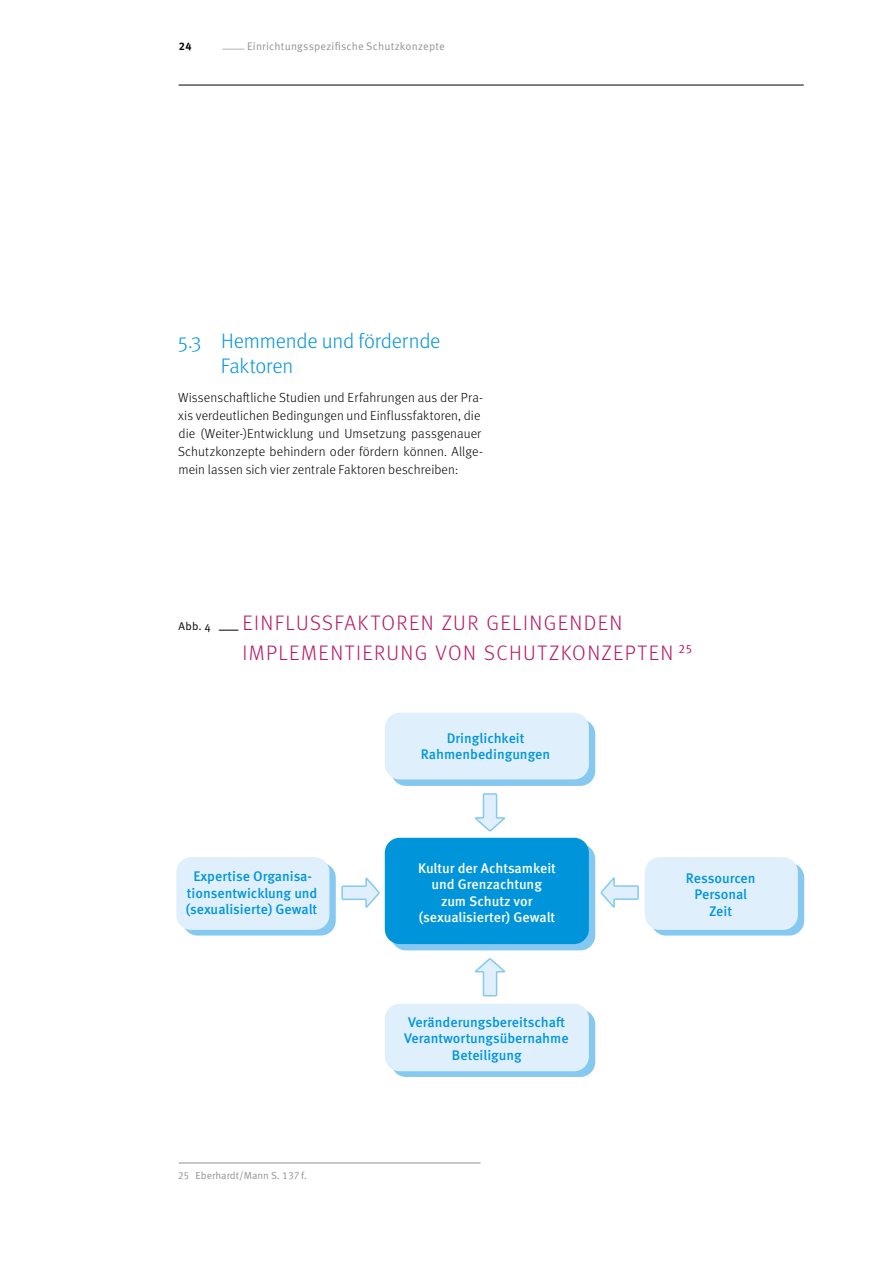
<style>
.page{position:relative;width:893px;height:1263px;background:#fff}
.page>*{position:absolute;margin:0;border:0;box-sizing:border-box;transform-origin:0 0}
.t1{font:300 21px/29.7px "Meta OT";letter-spacing:.065em;color:#b81867}
.t2{font:300 21px/25.5px "Meta OT";letter-spacing:-.01em;color:#0095db}
.t3{font:500 13.95px/16.5px "Meta OT";color:#0095db;text-align:center}
.t4{font:500 13.95px/16.5px "Meta OT";letter-spacing:-.005em;color:#fff;text-align:center}
.t5{font:300 13.2px/18px "Meta OT";letter-spacing:.005em;color:#000}
.t6{font:10.95px "Meta OT Norm";letter-spacing:.015em;color:#929292;scale:4 1}
.t7{font:700 10.95px "Meta OT";color:#000}
.t8{font:10.2px "Meta OT Norm";color:#929292}
.s1{font-family:"Meta OT Norm";font-weight:400;font-size:11.25px;color:#000}
.s2{font-weight:700;font-size:9.75px;color:#000}
</style>
<div class="page">
<svg style="left:600px;top:877px;width:39px;height:31px"></svg>
<hr style="left:179px;top:1163px;width:301px;height:1px;background:#929292">
<div style="left:391px;top:844px;width:204px;height:106px;background:#85c9f0;border-radius:15px"></div>
<div style="left:385px;top:838px;width:204px;height:106px;background:#0095db;border-radius:15px"></div>
<div style="left:391px;top:719px;width:204px;height:67px;background:#85c9f0;border-radius:15px"></div>
<div style="left:385px;top:713px;width:204px;height:66px;background:#dff0fc;border-radius:15px"></div>
<svg style="left:474px;top:793px;width:32px;height:39px"></svg>
<svg style="left:475px;top:958px;width:31px;height:39px"></svg>
<svg style="left:391px;top:1009px;width:204px;height:68px;background:#89caf0"></svg>
<div style="left:385px;top:1004px;width:204px;height:67px;background:#dff0fc;border-radius:15px"></div>
<div style="left:183px;top:863px;width:153px;height:72px;background:#85c9f0;border-radius:15px"></div>
<div style="left:176px;top:857px;width:153px;height:73px;background:#dff0fc;border-radius:15px"></div>
<div style="left:651px;top:863px;width:153px;height:72px;background:#85c9f0;border-radius:15px"></div>
<div style="left:645px;top:857px;width:153px;height:73px;background:#dff0fc;border-radius:15px"></div>
<svg style="left:341px;top:877px;width:39px;height:31px"></svg>
<hr style="left:179px;top:85px;width:625px;height:1px;background:#000">
<p class="t7" style="left:179px;top:39px;width:14px">24</p>
<p class="t6" style="left:222px;top:39px;width:57px">_Einrichtungsspezifische Schutzkonzepte</p>
<h1 class="t2" style="left:221px;top:328px;width:221px;text-indent:-43px">5.3 Hemmende und fördernde<br>Faktoren</h1>
<p class="t5" style="left:178px;top:389px;width:307px">Wissenschaftliche Studien und Erfahrungen aus der Pra&shy;xis verdeutlichen Bedingungen und Einflussfaktoren, die die (Weiter-)Entwicklung und Umsetzung passgenauer Schutzkonzepte behindern oder fördern können. Allge&shy;mein lassen sich vier zentrale Faktoren beschreiben:</p>
<h1 class="t1" style="left:242px;top:608px;width:451px;text-indent:-64px"><span class="s1">Abb. 4</span> <span class="s2">_</span>EINFLUSSFAKTOREN ZUR GELINGENDEN<br>IMPLEMENTIERUNG VON SCHUTZKONZEPTEN <sup>25</sup></h1>
<p class="t3" style="left:421px;top:730px;width:131px">Dringlichkeit<br>Rahmenbedingungen</p>
<p class="t4" style="left:418px;top:860px;width:139px">Kultur der Achtsamkeit und Grenzachtung zum Schutz vor (sexualisierter) Gewalt</p>
<p class="t3" style="left:186px;top:868px;width:133px">Expertise Organisa&shy;tionsentwicklung und (sexualisierte) Gewalt</p>
<p class="t3" style="left:686px;top:870px;width:71px">Ressourcen<br>Personal<br>Zeit</p>
<p class="t8" style="left:178px;top:1169px;width:131px">25 Eberhardt/Mann S. 137f.</p>
<p class="t3" style="left:404px;top:1014px;width:166px">Veränderungsbereitschaft<br>Verantwortungsübernahme<br>Beteiligung</p>
</div>
